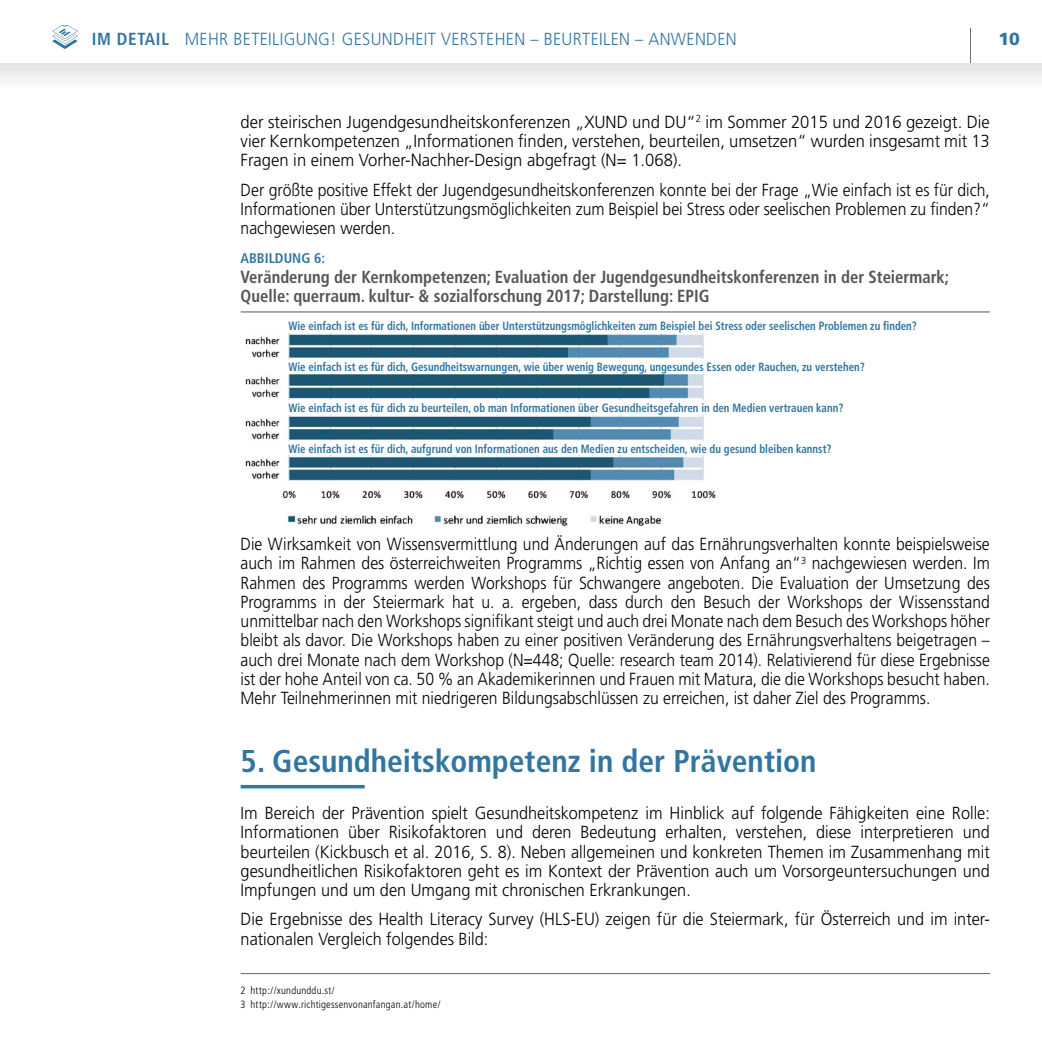
<style>
.page{position:relative;width:1042px;height:1042px;background:#fff}
.page>*{position:absolute;margin:0;border:0;box-sizing:border-box;transform-origin:0 0}
.t1{font:700 condensed 31.5px "Frutiger";color:#3275a0}
.t2{font:300 17.5px/19.2px "Frutiger";color:#000;text-align:justify;scale:.9 1}
.t3{font:300 17.5px/19.2px "Frutiger";color:#000;text-align:justify;scale:.93 1}
.t4{font:300 17.5px/19.2px "Frutiger";color:#000;text-align:justify;scale:.95 1}
.t5{font:700 condensed 17.5px/19.2px "Frutiger";color:#565655;scale:.95 1}
.t6{font:300 17.5px "Frutiger";letter-spacing:.02em;color:#3275a0;scale:.93 1}
.t7{font:900 17.5px "Frutiger";color:#3275a0}
.t8{font:700 condensed 14px "Frutiger";color:#3275a0}
.t9{font:700 condensed 11.9px "Frutiger";color:#3275a0;scale:.91 1}
.t10{font:300 condensed 10.5px/14.5px "Frutiger";letter-spacing:.02em;color:#000}
.s1{font-weight:700;font-stretch:condensed}
</style>
<div class="page">
<div style="left:0;top:63px;width:1042px;height:18px;background:#ebebeb"></div>
<svg style="left:52px;top:25px;width:26px;height:24px"></svg>
<hr style="left:970px;top:28px;width:1px;height:35px;background:#6e6e6e">
<hr style="left:241px;top:312px;width:749px;height:1px;background:#565655">
<hr style="left:241px;top:785px;width:124px;height:3px;background:#3275a0">
<img style="left:245px;top:333px;width:459px;height:26px">
<img style="left:245px;top:374px;width:459px;height:25px">
<img style="left:245px;top:415px;width:459px;height:25px">
<img style="left:245px;top:455px;width:471px;height:71px">
<hr style="left:241px;top:973px;width:749px;height:1px;background:#3275a0">
<p class="t6" style="left:92px;top:29px;width:695px"><span class="s1">IM DETAIL</span> MEHR BETEILIGUNG! GESUNDHEIT VERSTEHEN – BEURTEILEN – ANWENDEN</p>
<p class="t7" style="left:998px;top:28px;width:23px">10</p>
<p class="t4" style="left:241px;top:112px;width:790px">der steirischen Jugendgesundheitskonferenzen „XUND und DU“<sup>2</sup> im Sommer 2015 und 2016 gezeigt. Die vier Kernkompetenzen „Informationen finden, verstehen, beurteilen, umsetzen“ wurden insgesamt mit 13<br>Fragen in einem Vorher-Nachher-Design abgefragt (N= 1.068).</p>
<p class="t2" style="left:241px;top:180px;width:834px">Der größte positive Effekt der Jugendgesundheitskonferenzen konnte bei der Frage „Wie einfach ist es für dich, Informationen über Unterstützungsmöglichkeiten zum Beispiel bei Stress oder seelischen Problemen zu finden?“ nachgewiesen werden.</p>
<p class="t8" style="left:241px;top:250px;width:86px">ABBILDUNG 6:</p>
<p class="t5" style="left:241px;top:267px;width:747px">Veränderung der Kernkompetenzen; Evaluation der Jugendgesundheitskonferenzen in der Steiermark;<br>Quelle: querraum. kultur- &amp; sozialforschung 2017; Darstellung: EPIG</p>
<p class="t9" style="left:289px;top:319px;width:692px">Wie einfach ist es für dich, Informationen über Unterstützungsmöglichkeiten zum Beispiel bei Stress oder seelischen Problemen zu finden?</p>
<p class="t9" style="left:289px;top:360px;width:635px">Wie einfach ist es für dich, Gesundheitswarnungen, wie über wenig Bewegung, ungesundes Essen oder Rauchen, zu verstehen?</p>
<p class="t9" style="left:289px;top:401px;width:611px">Wie einfach ist es für dich zu beurteilen, ob man Informationen über Gesundheitsgefahren in den Medien vertrauen kann?</p>
<p class="t9" style="left:289px;top:442px;width:598px">Wie einfach ist es für dich, aufgrund von Informationen aus den Medien zu entscheiden, wie du gesund bleiben kannst?</p>
<p class="t2" style="left:241px;top:534px;width:834px">Die Wirksamkeit von Wissensvermittlung und Änderungen auf das Ernährungsverhalten konnte beispielsweise auch im Rahmen des österreichweiten Programms „Richtig essen von Anfang an“<sup>3</sup> nachgewiesen werden. Im Rahmen des Programms werden Workshops für Schwangere angeboten. Die Evaluation der Umsetzung des Programms in der Steiermark hat u. a. ergeben, dass durch den Besuch der Workshops der Wissensstand unmittelbar nach den Workshops signifikant steigt und auch drei Monate nach dem Besuch des Workshops höher bleibt als davor. Die Workshops haben zu einer positiven Veränderung des Ernährungsverhaltens beigetragen – auch drei Monate nach dem Workshop (N=448; Quelle: research team 2014). Relativierend für diese Ergebnisse ist der hohe Anteil von ca. 50 % an Akademikerinnen und Frauen mit Matura, die die Workshops besucht haben.<br>Mehr Teilnehmerinnen mit niedrigeren Bildungsabschlüssen zu erreichen, ist daher Ziel des Programms.</p>
<h1 class="t1" style="left:241px;top:742px;width:577px">5. Gesundheitskompetenz in der Prävention</h1>
<p class="t3" style="left:241px;top:803px;width:807px">Im Bereich der Prävention spielt Gesundheitskompetenz im Hinblick auf folgende Fähigkeiten eine Rolle:<br>Informationen über Risikofaktoren und deren Bedeutung erhalten, verstehen, diese interpretieren und beurteilen (Kickbusch et al. 2016, S. 8). Neben allgemeinen und konkreten Themen im Zusammenhang mit gesundheitlichen Risikofaktoren geht es im Kontext der Prävention auch um Vorsorgeuntersuchungen und Impfungen und um den Umgang mit chronischen Erkrankungen.</p>
<p class="t3" style="left:241px;top:909px;width:807px">Die Ergebnisse des Health Literacy Survey (HLS-EU) zeigen für die Steiermark, für Österreich und im inter&shy;nationalen Vergleich folgendes Bild:</p>
<p class="t10" style="left:241px;top:983px;width:201px">2 http://xundunddu.st/<br>3 http://www.richtigessenvonanfangan.at/home/</p>
</div>
